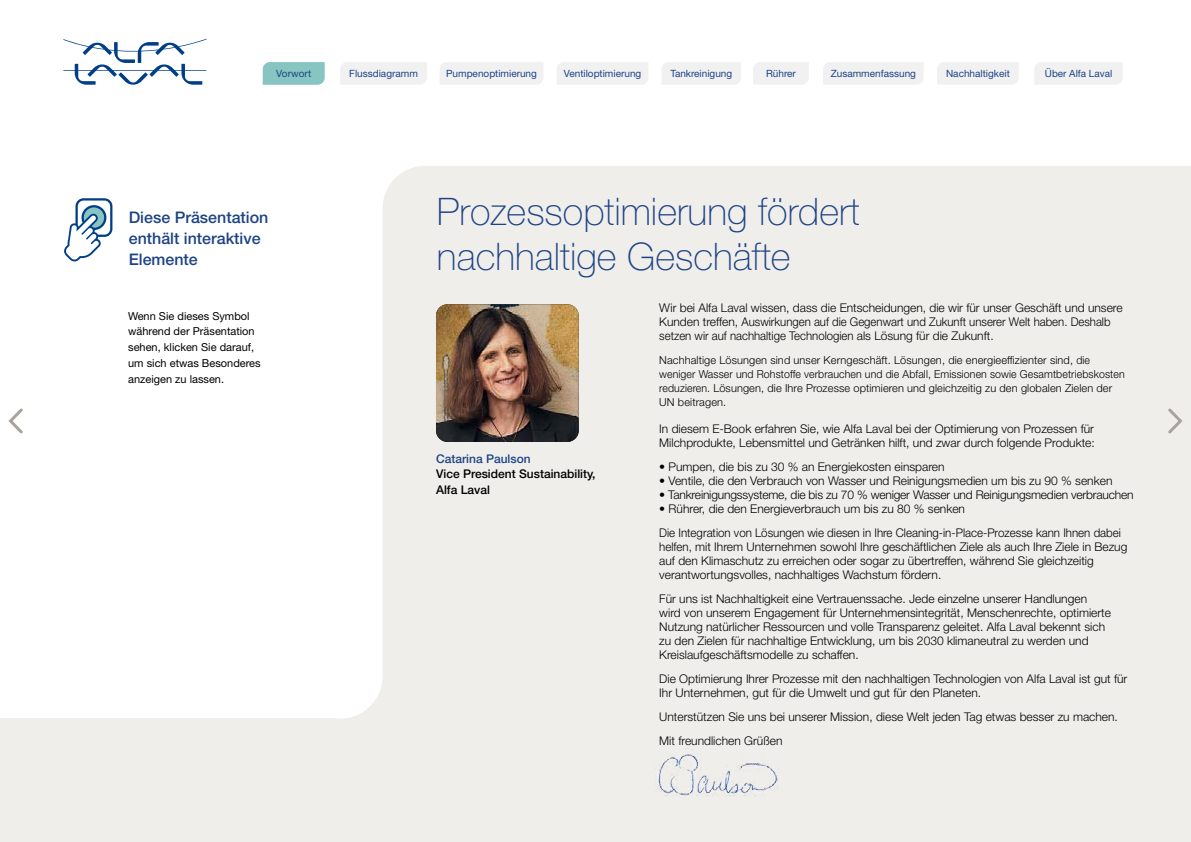
<style>
.page{position:relative;width:1191px;height:842px;background:#fff}
.page>*{position:absolute;margin:0;border:0;box-sizing:border-box;transform-origin:0 0}
.t1{font:100 38px/45.6px "Helvetica Neue LT Pro";color:#1e4384}
.t2{font:500 16px/21.2px "Helvetica Neue LT Pro";color:#1e4384}
.t3{font:300 12px/14px "Helvetica Neue LT Pro";color:#000}
.t4{font:300 12px/14px "Helvetica Neue LT Pro";color:#000;scale:.96 1}
.t5{font:500 12px/16.4px "Helvetica Neue LT Pro";color:#000}
.t6{font:500 12px "Helvetica Neue LT Pro";color:#1e4384}
.t7{font:300 11px/14px "Helvetica Neue LT Pro";letter-spacing:.01em;color:#000}
.t8{font:11px/16px "Helvetica Neue LT Pro";color:#000}
.t9{font:10px "Helvetica Neue LT Pro";color:#1e4384}
</style>
<div class="page">
<div style="left:383px;top:166px;width:808px;height:676px;background:#efeeeb"></div>
<div style="left:0;top:719px;width:383px;height:123px;background:#efeeeb"></div>
<div style="left:340px;top:676px;width:43px;height:43px;background:#efeeeb"></div>
<div style="left:297px;top:634px;width:85px;height:85px;background:#fff;border-radius:50%"></div>
<img style="left:436px;top:304px;width:143px;height:138px">
<svg style="left:64px;top:198px;width:48px;height:63px"></svg>
<img style="left:654px;top:748px;width:131px;height:50px">
<svg style="left:63px;top:39px;width:143px;height:46px"></svg>
<svg style="left:8px;top:408px;width:15px;height:26px"></svg>
<svg style="left:1165px;top:406px;width:19px;height:30px"></svg>
<svg style="left:262px;top:62px;width:63px;height:23px"></svg>
<svg style="left:340px;top:62px;width:583px;height:23px"></svg>
<div style="left:937px;top:62px;width:81px;height:23px;background:#f1f1f2"></div>
<div style="left:1035px;top:62px;width:88px;height:23px;background:#f1f1f2"></div>
<p class="t9" style="left:276px;top:67px;width:37px">Vorwort</p>
<p class="t9" style="left:349px;top:67px;width:70px">Flussdiagramm</p>
<p class="t9" style="left:446px;top:67px;width:92px">Pumpenoptimierung</p>
<p class="t9" style="left:564px;top:67px;width:79px">Ventiloptimierung</p>
<p class="t9" style="left:670px;top:67px;width:63px">Tankreinigung</p>
<p class="t9" style="left:766px;top:67px;width:31px">Rührer</p>
<p class="t9" style="left:830px;top:67px;width:87px">Zusammenfassung</p>
<p class="t9" style="left:946px;top:67px;width:65px">Nachhaltigkeit</p>
<p class="t9" style="left:1045px;top:67px;width:69px">Über Alfa Laval</p>
<h2 class="t2" style="left:129px;top:207px;width:141px">Diese Präsentation enthält interaktive<br>Elemente</h2>
<p class="t8" style="left:128px;top:308px;width:128px;line-height:15px">Wenn Sie dieses Symbol während der Präsentation</p>
<p class="t8" style="left:128px;top:339px;width:134px">sehen, klicken Sie darauf, um sich etwas Besonderes anzeigen zu lassen.</p>
<h1 class="t1" style="left:437px;top:188px;width:424px">Prozessoptimierung fördert nachhaltige Geschäfte</h1>
<p class="t6" style="left:436px;top:452px;width:96px">Catarina Paulson</p>
<p class="t5" style="left:436px;top:465px;width:161px">Vice President Sustainability,<br>Alfa Laval</p>
<p class="t3" style="left:659px;top:301px;width:465px">Wir bei Alfa Laval wissen, dass die Entscheidungen, die wir für unser Geschäft und unsere<br>Kunden treffen, Auswirkungen auf die Gegenwart und Zukunft unserer Welt haben. Deshalb setzen wir auf nachhaltige Technologien als Lösung für die Zukunft.</p>
<p class="t7" style="left:659px;top:353px;width:467px">Nachhaltige Lösungen sind unser Kerngeschäft. Lösungen, die energieeffizienter sind, die weniger Wasser und Rohstoffe verbrauchen und die Abfall, Emissionen sowie Gesamtbetriebskosten reduzieren. Lösungen, die Ihre Prozesse optimieren und gleichzeitig zu den globalen Zielen der UN beitragen.</p>
<p class="t3" style="left:659px;top:421px;width:437px">In diesem E-Book erfahren Sie, wie Alfa Laval bei der Optimierung von Prozessen für<br>Milchprodukte, Lebensmittel und Getränken hilft, und zwar durch folgende Produkte:</p>
<p class="t3" style="left:659px;top:459px;width:287px">• Pumpen, die bis zu 30 % an Energiekosten einsparen</p>
<p class="t3" style="left:659px;top:473px;width:454px">• Ventile, die den Verbrauch von Wasser und Reinigungsmedien um bis zu 90 % senken</p>
<p class="t3" style="left:659px;top:487px;width:476px">• Tankreinigungssysteme, die bis zu 70 % weniger Wasser und Reinigungsmedien verbrauchen</p>
<p class="t3" style="left:659px;top:496px;width:463px;line-height:24px">• Rührer, die den Energieverbrauch um bis zu 80 % senken<br>Die Integration von Lösungen wie diesen in Ihre Cleaning-in-Place-Prozesse kann Ihnen dabei</p>
<p class="t4" style="left:659px;top:539px;width:489px">helfen, mit Ihrem Unternehmen sowohl Ihre geschäftlichen Ziele als auch Ihre Ziele in Bezug auf den Klimaschutz zu erreichen oder sogar zu übertreffen, während Sie gleichzeitig verantwortungsvolles, nachhaltiges Wachstum fördern.</p>
<p class="t3" style="left:659px;top:591px;width:453px">Für uns ist Nachhaltigkeit eine Vertrauenssache. Jede einzelne unserer Handlungen wird von unserem Engagement für Unternehmensintegrität, Menschenrechte, optimierte Nutzung natürlicher Ressourcen und volle Transparenz geleitet. Alfa Laval bekennt sich zu den Zielen für nachhaltige Entwicklung, um bis 2030 klimaneutral zu werden und Kreislaufgeschäftsmodelle zu schaffen.</p>
<p class="t3" style="left:659px;top:671px;width:469px">Die Optimierung Ihrer Prozesse mit den nachhaltigen Technologien von Alfa Laval ist gut für<br>Ihr Unternehmen, gut für die Umwelt und gut für den Planeten.</p>
<p class="t3" style="left:659px;top:704px;width:460px;line-height:24px">Unterstützen Sie uns bei unserer Mission, diese Welt jeden Tag etwas besser zu machen.<br>Mit freundlichen Grüßen</p>
</div>
